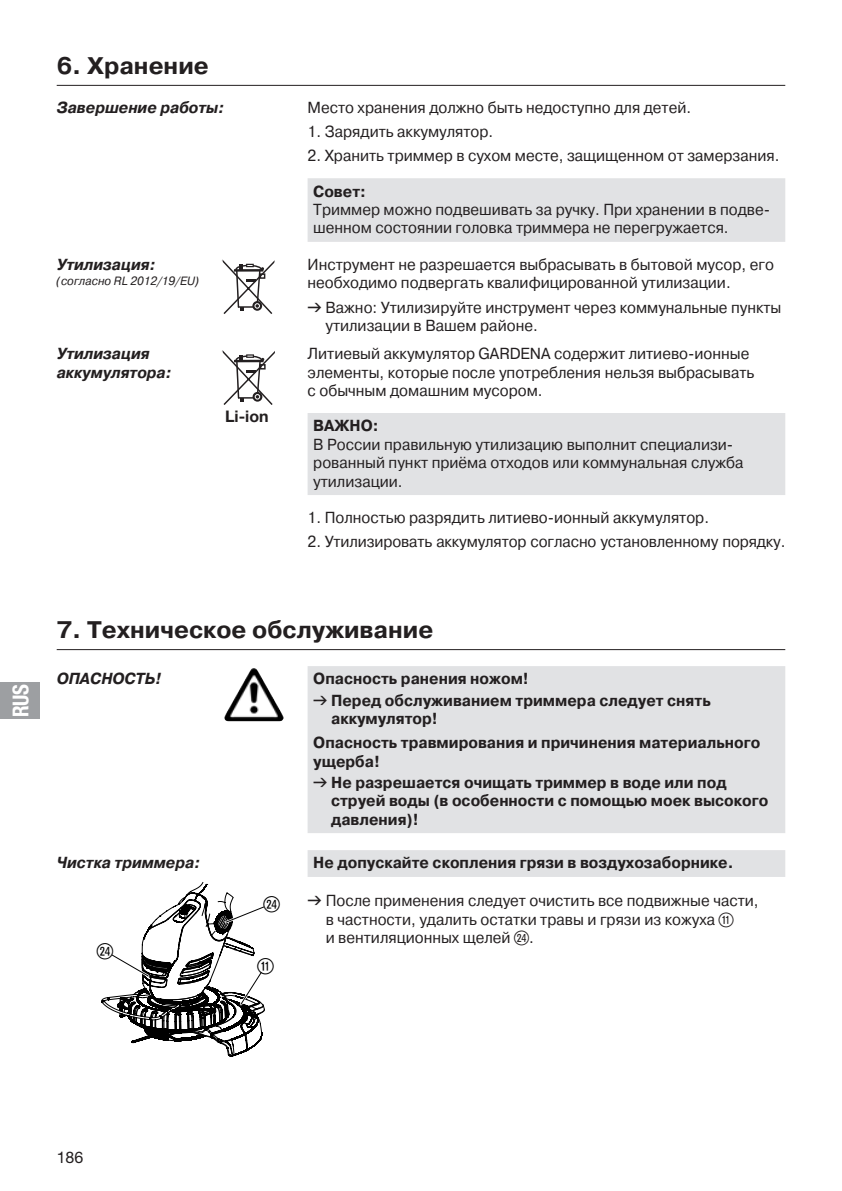
<style>
.page{position:relative;width:842px;height:1191px;background:#fff}
.page>*{position:absolute;margin:0;border:0;box-sizing:border-box;transform-origin:0 0}
.t1{font:24px "GARDENA Pro CYR Bold";color:#231f20}
.t2{font:22px "Ziffernim Kreisund Quadrat BQ";color:#000}
.t3{font:22px "GARDENA Pro Bo Cond";color:#fff;scale:.95 1}
.t4{font:16px/18.4px "GARDENA Pro CYR Regular";color:#231f20;scale:.95 1}
.t5{font:16px/21.2px "GARDENA Pro CYR Bold";color:#231f20;scale:.95 1}
.t6{font:16px "GARDENA Pro CYR Bo Ita";color:#231f20;scale:.95 1}
.t7{font:700 16px "GARDENA Pro";color:#231f20}
.t8{font:16px "GARDENA Pro";color:#231f20}
.t9{font:12px "GARDENA Pro CYR Reg Ita";color:#231f20;scale:.95 1}
.s1{font-family:"Formdruck"}
.s2{font-family:"Ziffernim Kreisund Quadrat BQ";font-size:20px}
</style>
<div class="page">
<svg style="left:308px;top:178px;width:477px;height:317px"></svg>
<hr style="left:57px;top:85px;width:728px;height:1px;background:#231f20">
<svg style="left:221px;top:259px;width:54px;height:55px"></svg>
<svg style="left:222px;top:350px;width:53px;height:55px"></svg>
<svg style="left:308px;top:666px;width:477px;height:211px;background:#e3e4e6"></svg>
<hr style="left:57px;top:649px;width:728px;height:1px;background:#231f20">
<img style="left:227px;top:668px;width:26px;height:44px">
<svg style="left:101px;top:882px;width:164px;height:174px"></svg>
<div style="left:0;top:682px;width:40px;height:36px;background:#9d9fa2"></div>
<h2 class="t3" style="left:7px;top:717px;width:37px;rotate:-90deg">RUS</h2>
<h1 class="t1" style="left:57px;top:52px;width:154px">6. Хранение</h1>
<p class="t6" style="left:57px;top:99px;width:178px">Завершение работы:</p>
<p class="t4" style="left:308px;top:98px;width:405px">Место хранения должно быть недоступно для детей.</p>
<p class="t4" style="left:308px;top:122px;width:197px">1. Зарядить аккумулятор.</p>
<p class="t4" style="left:308px;top:147px;width:498px">2. Хранить триммер в сухом месте, защищенном от замерзания.</p>
<p class="t5" style="left:313px;top:180px;width:57px">Совет:</p>
<p class="t4" style="left:313px;top:200px;width:482px">Триммер можно подвешивать за ручку. При хранении в подве&shy;шенном состоянии головка триммера не перегружается.</p>
<p class="t6" style="left:57px;top:256px;width:105px">Утилизация:</p>
<p class="t9" style="left:57px;top:274px;width:152px">(согласно RL 2012/19/EU)</p>
<p class="t4" style="left:308px;top:255px;width:492px">Инструмент не разрешается выбрасывать в бытовой мусор, его необходимо подвергать квалифицированной утилизации.</p>
<p class="t4" style="left:325px;top:298px;width:481px;text-indent:-18px"><span class="s1">v</span> Важно: Утилизируйте инструмент через коммунальные пункты утилизации в Вашем районе.</p>
<p class="t6" style="left:57px;top:345px;width:99px">Утилизация</p>
<p class="t6" style="left:57px;top:363px;width:122px">аккумулятора:</p>
<p class="t7" style="left:225px;top:406px;width:45px">Li-ion</p>
<p class="t4" style="left:308px;top:344px;width:472px">Литиевый аккумулятор GARDENA содержит литиево-ионные элементы, которые после употребления нельзя выбрасывать с обычным домашним мусором.</p>
<p class="t5" style="left:313px;top:415px;width:70px">ВАЖНО:</p>
<p class="t4" style="left:313px;top:435px;width:454px">В России правильную утилизацию выполнит специализи&shy;рованный пункт приёма отходов или коммунальная служба утилизации.</p>
<p class="t4" style="left:308px;top:508px;width:424px">1. Полностью разрядить литиево-ионный аккумулятор.</p>
<p class="t4" style="left:308px;top:533px;width:504px">2. Утилизировать аккумулятор согласно установленному порядку.</p>
<h1 class="t1" style="left:57px;top:616px;width:378px">7. Техническое обслуживание</h1>
<p class="t6" style="left:57px;top:670px;width:112px">ОПАСНОСТЬ!</p>
<p class="t5" style="left:313px;top:668px;width:420px">Опасность ранения ножом!<br><span class="s1">v</span> Перед обслуживанием триммера следует снять</p>
<p class="t5" style="left:313px;top:706px;width:472px;line-height:24px;text-indent:18px">аккумулятор!<br>Опасность травмирования и причинения материального</p>
<p class="t5" style="left:313px;top:750px;width:437px">ущерба!<br><span class="s1">v</span> Не разрешается очищать триммер в воде или под</p>
<p class="t5" style="left:331px;top:791px;width:462px;line-height:18.4px">струей воды (в особенности с помощью моек высокого давления)!</p>
<p class="t6" style="left:57px;top:854px;width:153px">Чистка триммера:</p>
<p class="t5" style="left:313px;top:852px;width:444px">Не допускайте скопления грязи в воздухозаборнике.</p>
<p class="t4" style="left:326px;top:891px;width:457px;text-indent:-18px"><span class="s1">v</span> После применения следует очистить все подвижные части, в частности, удалить остатки травы и грязи из кожуха <span class="s2">q<br></span>и вентиляционных щелей <span class="s2">f</span>.</p>
<h2 class="t2" style="left:263px;top:891px;width:18px">f</h2>
<h2 class="t2" style="left:97px;top:939px;width:18px">f</h2>
<h2 class="t2" style="left:258px;top:953px;width:18px">q</h2>
<p class="t8" style="left:57px;top:1147px;width:28px">186</p>
</div>
